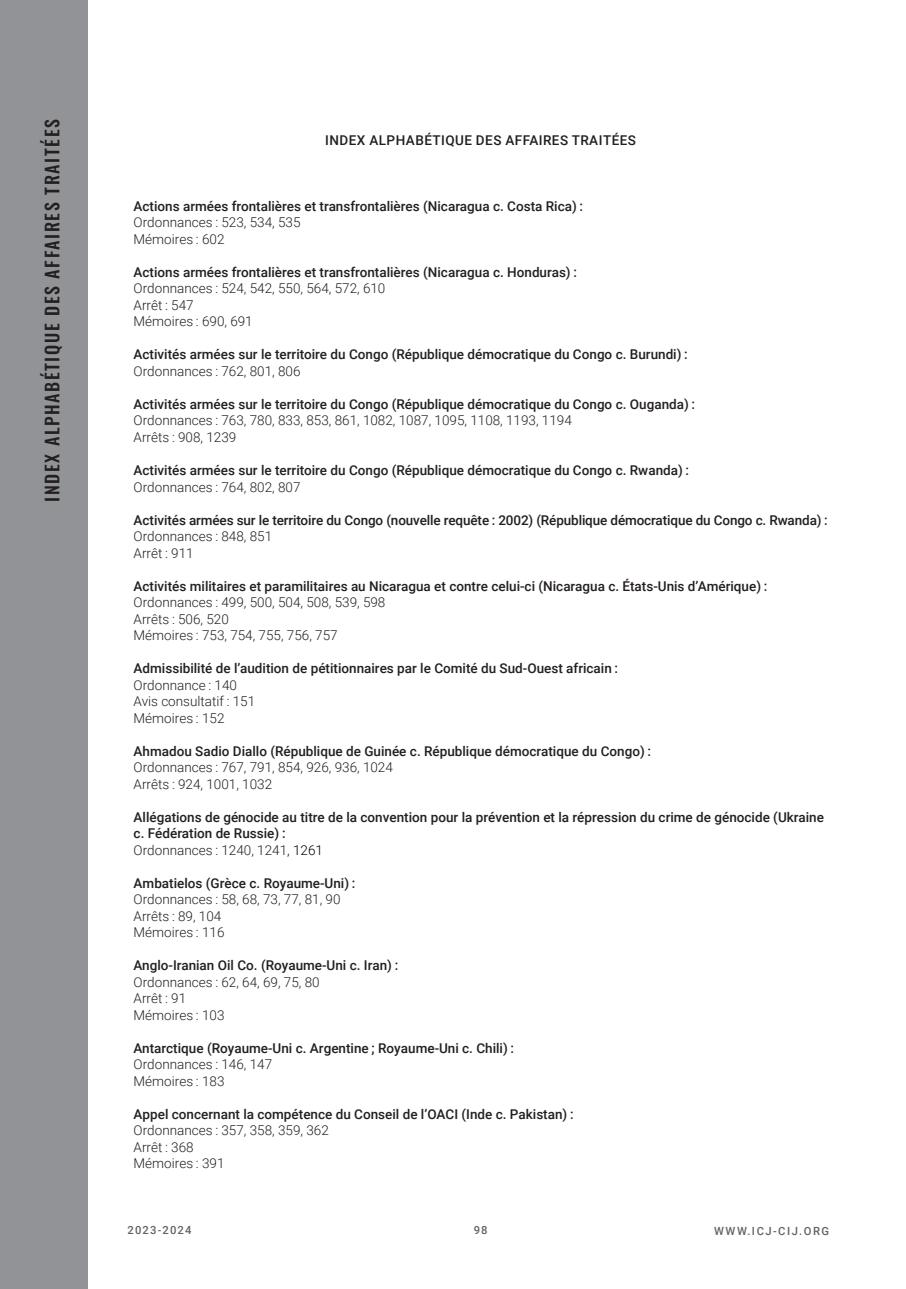
<style>
.page{position:relative;width:906px;height:1289px;background:#fff}
.page>*{position:absolute;margin:0;border:0;box-sizing:border-box;transform-origin:0 0}
.t1{font:500 18px "Oswald";letter-spacing:.09em;color:#231f20}
.table_normal{font:500 13.5px/16.5px "Roboto";color:#231f20}
.table_normal-2{font:300 13.5px/16.5px "Roboto";color:#231f20}
.table_normal-3{font:500 13.5px "Roboto";letter-spacing:.035em;color:#231f20}
.t2{font:500 11.25px "Roboto";letter-spacing:.135em;color:#636366}
.t3{font:500 11.25px "Roboto";letter-spacing:.1em;color:#636366}
.s1{font-weight:300}
.s2{font-weight:300;color:#000}
.s3{font-weight:500}
</style>
<div class="page">
<div style="left:0;top:0;width:87px;height:1288px;background:#919396"></div>
<h1 class="t1" style="left:43px;top:502px;width:384px;rotate:-90deg">INDEX ALPHABÉTIQUE DES AFFAIRES TRAITÉES</h1>
<p class="table_normal-3" style="left:325px;top:131px;width:312px">INDEX ALPHABÉTIQUE DES AFFAIRES TRAITÉES</p>
<p class="table_normal" style="left:134px;top:197px;width:451px">Actions armées frontalières et transfrontalières (Nicaragua c. Costa Rica) :<br><span class="s1">Ordonnances : 523, 534, 535<br>Mémoires : 602</span></p>
<p class="table_normal" style="left:134px;top:263px;width:445px">Actions armées frontalières et transfrontalières (Nicaragua c. Honduras) :<br><span class="s1">Ordonnances : 524, 542, 550, 564, 572, 610<br>Arrêt : 547<br>Mémoires : 690, 691</span></p>
<p class="table_normal" style="left:134px;top:346px;width:556px">Activités armées sur le territoire du Congo (République démocratique du Congo c. Burundi) :<br><span class="s1">Ordonnances : 762, 801, 806</span></p>
<p class="table_normal" style="left:134px;top:395px;width:563px">Activités armées sur le territoire du Congo (République démocratique du Congo c. Ouganda) :<br><span class="s1">Ordonnances : 763, 780, 833, 853, 861, 1082, 1087, 1095, 1108, 1193, 1194<br>Arrêts : 908, 1239</span></p>
<p class="table_normal" style="left:134px;top:461px;width:557px">Activités armées sur le territoire du Congo (République démocratique du Congo c. Rwanda) :<br><span class="s1">Ordonnances : 764, 802, 807</span></p>
<p class="table_normal" style="left:134px;top:511px;width:695px">Activités armées sur le territoire du Congo (nouvelle requête : 2002) (République démocratique du Congo c. Rwanda) :<br><span class="s1">Ordonnances : 848, 851<br>Arrêt : 911</span></p>
<p class="table_normal" style="left:134px;top:577px;width:635px">Activités militaires et paramilitaires au Nicaragua et contre celui-ci (Nicaragua c. États-Unis d’Amérique) :<br><span class="s1">Ordonnances : 499, 500, 504, 508, 539, 598<br>Arrêts : 506, 520<br>Mémoires : 753, 754, 755, 756, 757</span></p>
<p class="table_normal" style="left:134px;top:659px;width:486px">Admissibilité de l’audition de pétitionnaires par le Comité du Sud-Ouest africain :<br><span class="s1">Ordonnance : 140<br>Avis consultatif : 151<br>Mémoires : 152</span></p>
<p class="table_normal" style="left:134px;top:742px;width:519px">Ahmadou Sadio Diallo (République de Guinée c. République démocratique du Congo) :<br><span class="s1">Ordonnances : 767, 791, 854, 926, 936, 1024<br>Arrêts : 924, 1001, 1032</span></p>
<p class="table_normal" style="left:134px;top:808px;width:692px">Allégations de génocide au titre de la convention pour la prévention et la répression du crime de génocide (Ukraine c. Fédération de Russie) :<br><span class="s1">Ordonnances : 1240, 1241</span><span class="s2">, 1261</span></p>
<p class="table_normal-2" style="left:134px;top:874px;width:223px"><span class="s3">Ambatielos (Grèce c. Royaume-Uni) :<br></span>Ordonnances : 58, 68, 73, 77, 81, 90<br>Arrêts : 89, 104<br>Mémoires : 116</p>
<p class="table_normal-2" style="left:134px;top:956px;width:266px"><span class="s3">Anglo-Iranian Oil Co. (Royaume-Uni c. Iran) :<br></span>Ordonnances : 62, 64, 69, 75, 80<br>Arrêt : 91<br>Mémoires : 103</p>
<p class="table_normal" style="left:134px;top:1039px;width:382px">Antarctique (Royaume-Uni c. Argentine ; Royaume-Uni c. Chili) :<br><span class="s1">Ordonnances : 146, 147<br>Mémoires : 183</span></p>
<p class="table_normal" style="left:134px;top:1105px;width:441px">Appel concernant la compétence du Conseil de l’OACI (Inde c. Pakistan) :<br><span class="s1">Ordonnances : 357, 358, 359, 362<br>Arrêt : 368<br>Mémoires : 391</span></p>
<p class="t3" style="left:128px;top:1222px;width:65px">2023-2024</p>
<p class="t2" style="left:474px;top:1222px;width:15px">98</p>
<p class="t2" style="left:714px;top:1222px;width:116px">WWW.ICJ-CIJ.ORG</p>
</div>
